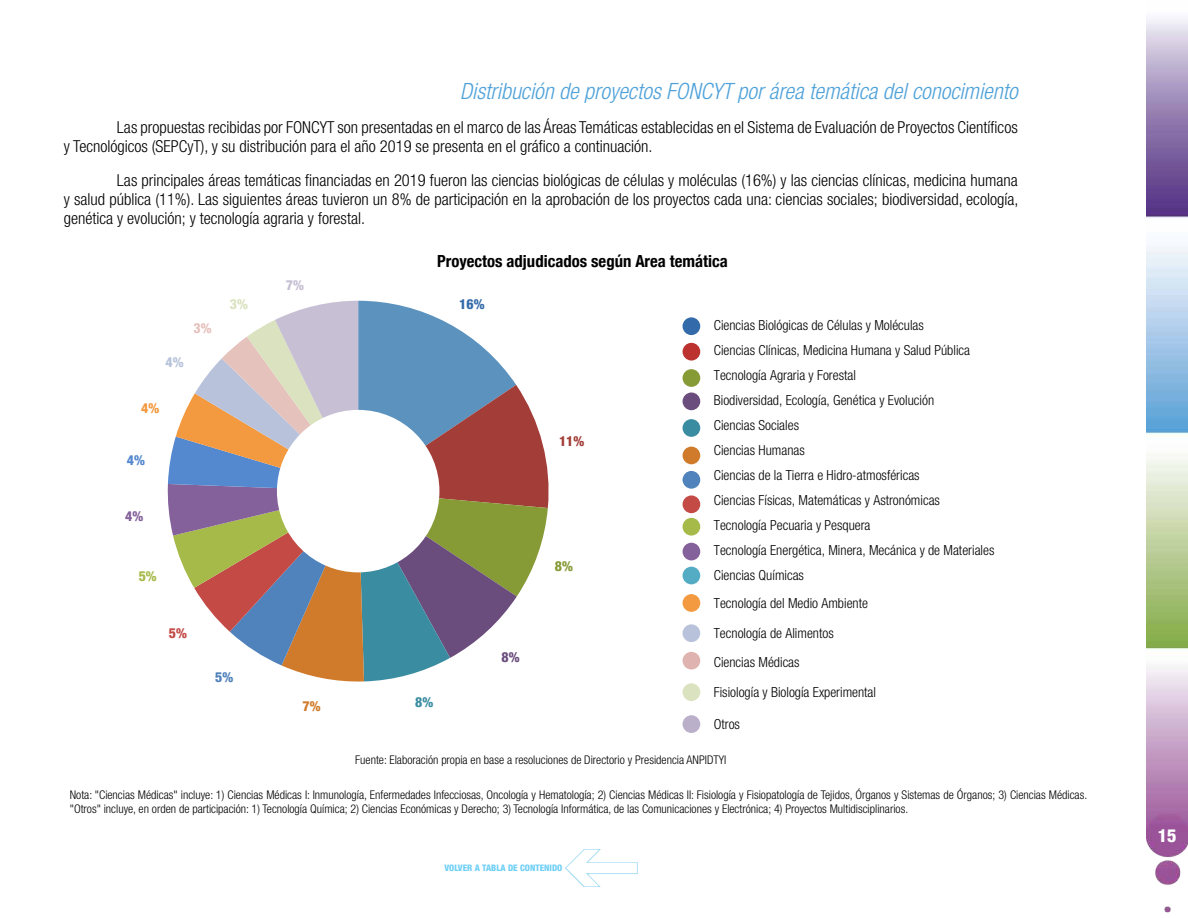
<style>
.page{position:relative;width:1188px;height:918px;background:#fff}
.page>*{position:absolute;margin:0;border:0;box-sizing:border-box;transform-origin:0 0}
.t1{font:italic 300 condensed 22.5px "Helvetica Neue LT Std";color:#4fa2d9}
.t2{font:800 condensed 18px "Helvetica Neue LT Std";color:#fff}
.t3{font:700 condensed 16.65px "Helvetica Neue";color:#000}
.t4{font:300 condensed 16.5px/18.9px "Helvetica Neue LT Std";color:#000}
.t5{font:300 condensed 13.95px/25px "Helvetica Neue LT Std";color:#000}
.t6{font:800 condensed 13.95px "Helvetica Neue LT Std";color:#326aaa}
.t7{font:800 condensed 13.95px "Helvetica Neue LT Std";color:#a23d38}
.t8{font:800 condensed 13.95px "Helvetica Neue LT Std";color:#869a36}
.t9{font:800 condensed 13.95px "Helvetica Neue LT Std";color:#6a4c7d}
.t10{font:800 condensed 13.95px "Helvetica Neue LT Std";color:#d07b2b}
.t11{font:800 condensed 13.95px "Helvetica Neue LT Std";color:#3a8ca1}
.t12{font:800 condensed 13.95px "Helvetica Neue LT Std";color:#5082bb}
.t13{font:800 condensed 13.95px "Helvetica Neue LT Std";color:#c34a45}
.t14{font:800 condensed 13.95px "Helvetica Neue LT Std";color:#a6ba49}
.t15{font:800 condensed 13.95px "Helvetica Neue LT Std";color:#84619b}
.t16{font:800 condensed 13.95px "Helvetica Neue LT Std";color:#5488cf}
.t17{font:800 condensed 13.95px "Helvetica Neue LT Std";color:#f3993f}
.t18{font:800 condensed 13.95px "Helvetica Neue LT Std";color:#b8c3db}
.t19{font:800 condensed 13.95px "Helvetica Neue LT Std";color:#e6c2bd}
.t20{font:800 condensed 13.95px "Helvetica Neue LT Std";color:#dae2bf}
.t21{font:800 condensed 13.95px "Helvetica Neue LT Std";color:#c7bfd3}
.t22{font:300 condensed 12px/13.8px "Helvetica Neue LT Std";color:#000}
.t23{font:800 condensed 9px "Helvetica Neue LT Std";color:#6dcff6}
</style>
<div class="page">
<img style="left:1146px;top:18px;width:42px;height:895px">
<img style="left:565px;top:850px;width:72px;height:37px">
<div style="left:683px;top:317px;width:17px;height:18px;background:#326aaa;border-radius:50%"></div>
<div style="left:683px;top:343px;width:17px;height:18px;background:#bb322f;border-radius:50%"></div>
<div style="left:683px;top:369px;width:17px;height:18px;background:#869a36;border-radius:50%"></div>
<div style="left:683px;top:393px;width:17px;height:17px;background:#6a4c7d;border-radius:50%"></div>
<div style="left:683px;top:419px;width:17px;height:18px;background:#3a8ca1;border-radius:50%"></div>
<div style="left:683px;top:447px;width:17px;height:17px;background:#d07b2b;border-radius:50%"></div>
<div style="left:683px;top:471px;width:17px;height:18px;background:#5082bb;border-radius:50%"></div>
<div style="left:683px;top:495px;width:17px;height:18px;background:#c34a45;border-radius:50%"></div>
<div style="left:683px;top:518px;width:17px;height:18px;background:#a6ba49;border-radius:50%"></div>
<div style="left:683px;top:543px;width:17px;height:17px;background:#84619b;border-radius:50%"></div>
<div style="left:683px;top:567px;width:17px;height:17px;background:#53abc4;border-radius:50%"></div>
<div style="left:683px;top:594px;width:17px;height:18px;background:#f3993f;border-radius:50%"></div>
<div style="left:683px;top:624px;width:17px;height:18px;background:#b8c3db;border-radius:50%"></div>
<div style="left:683px;top:652px;width:17px;height:18px;background:#dfb3af;border-radius:50%"></div>
<div style="left:683px;top:683px;width:17px;height:18px;background:#dae2bf;border-radius:50%"></div>
<div style="left:683px;top:715px;width:17px;height:18px;background:#bab0c9;border-radius:50%"></div>
<svg style="left:167px;top:301px;width:382px;height:381px"></svg>
<div style="left:277px;top:410px;width:162px;height:162px;background:#fff;border-radius:50%"></div>
<h1 class="t1" style="left:460px;top:79px;width:559px">Distribución de proyectos FONCYT por área temática del conocimiento</h1>
<p class="t4" style="left:64px;top:118px;width:956px;text-indent:53px">Las propuestas recibidas por FONCYT son presentadas en el marco de las Áreas Temáticas establecidas en el Sistema de Evaluación de Proyectos Científicos y Tecnológicos (SEPCyT), y su distribución para el año 2019 se presenta en el gráfico a continuación.</p>
<p class="t4" style="left:64px;top:171px;width:956px;text-align:justify;text-indent:53px">Las principales áreas temáticas financiadas en 2019 fueron las ciencias biológicas de células y moléculas (16%) y las ciencias clínicas, medicina humana y salud pública (11%). Las siguientes áreas tuvieron un 8% de participación en la aprobación de los proyectos cada una: ciencias sociales; biodiversidad, ecología, genética y evolución; y tecnología agraria y forestal.</p>
<p class="t18" style="left:166px;top:353px;width:20px">4%</p>
<p class="t19" style="left:194px;top:320px;width:20px">3%</p>
<p class="t17" style="left:141px;top:399px;width:20px">4%</p>
<p class="t16" style="left:127px;top:451px;width:20px">4%</p>
<p class="t15" style="left:125px;top:508px;width:20px">4%</p>
<p class="t20" style="left:230px;top:295px;width:20px">3%</p>
<p class="t14" style="left:139px;top:567px;width:20px">5%</p>
<p class="t13" style="left:169px;top:625px;width:20px">5%</p>
<p class="t12" style="left:215px;top:669px;width:20px">5%</p>
<p class="t21" style="left:286px;top:277px;width:20px">7%</p>
<p class="t3" style="left:437px;top:247px;width:292px">Proyectos adjudicados según Area temática</p>
<p class="t6" style="left:459px;top:295px;width:27px">16%</p>
<p class="t10" style="left:303px;top:697px;width:20px">7%</p>
<p class="t11" style="left:415px;top:694px;width:20px">8%</p>
<p class="t7" style="left:559px;top:433px;width:27px">11%</p>
<p class="t9" style="left:502px;top:649px;width:20px">8%</p>
<p class="t8" style="left:555px;top:558px;width:20px">8%</p>
<p class="t5" style="left:714px;top:313px;width:282px">Ciencias Biológicas de Células y Moléculas<br>Ciencias Clínicas, Medicina Humana y Salud Pública Tecnología Agraria y Forestal<br>Biodiversidad, Ecología, Genética y Evolución<br>Ciencias Sociales<br>Ciencias Humanas<br>Ciencias de la Tierra e Hidro-atmosféricas<br>Ciencias Físicas, Matemáticas y Astronómicas Tecnología Pecuaria y Pesquera<br>Tecnología Energética, Minera, Mecánica y de Materiales Ciencias Químicas</p>
<p class="t5" style="left:714px;top:588px;width:164px;line-height:29.8px">Tecnología del Medio Ambiente<br>Tecnología de Alimentos<br>Ciencias Médicas<br>Fisiología y Biología Experimental</p>
<p class="t5" style="left:714px;top:712px;width:28px">Otros</p>
<p class="t22" style="left:355px;top:752px;width:373px">Fuente: Elaboración propia en base a resoluciones de Directorio y Presidencia ANPIDTYI</p>
<p class="t22" style="left:70px;top:788px;width:1019px">Nota: "Ciencias Médicas" incluye: 1) Ciencias Médicas I: Inmunología, Enfermedades Infecciosas, Oncología y Hematología; 2) Ciencias Médicas II: Fisiología y Fisiopatología de Tejidos, Órganos y Sistemas de Órganos; 3) Ciencias Médicas. "Otros" incluye, en orden de participación: 1) Tecnología Química; 2) Ciencias Económicas y Derecho; 3) Tecnología Informática, de las Comunicaciones y Electrónica; 4) Proyectos Multidisciplinarios.</p>
<p class="t23" style="left:445px;top:862px;width:119px">VOLVER A TABLA DE CONTENIDO</p>
<p class="t2" style="left:1158px;top:825px;width:20px">15</p>
</div>
